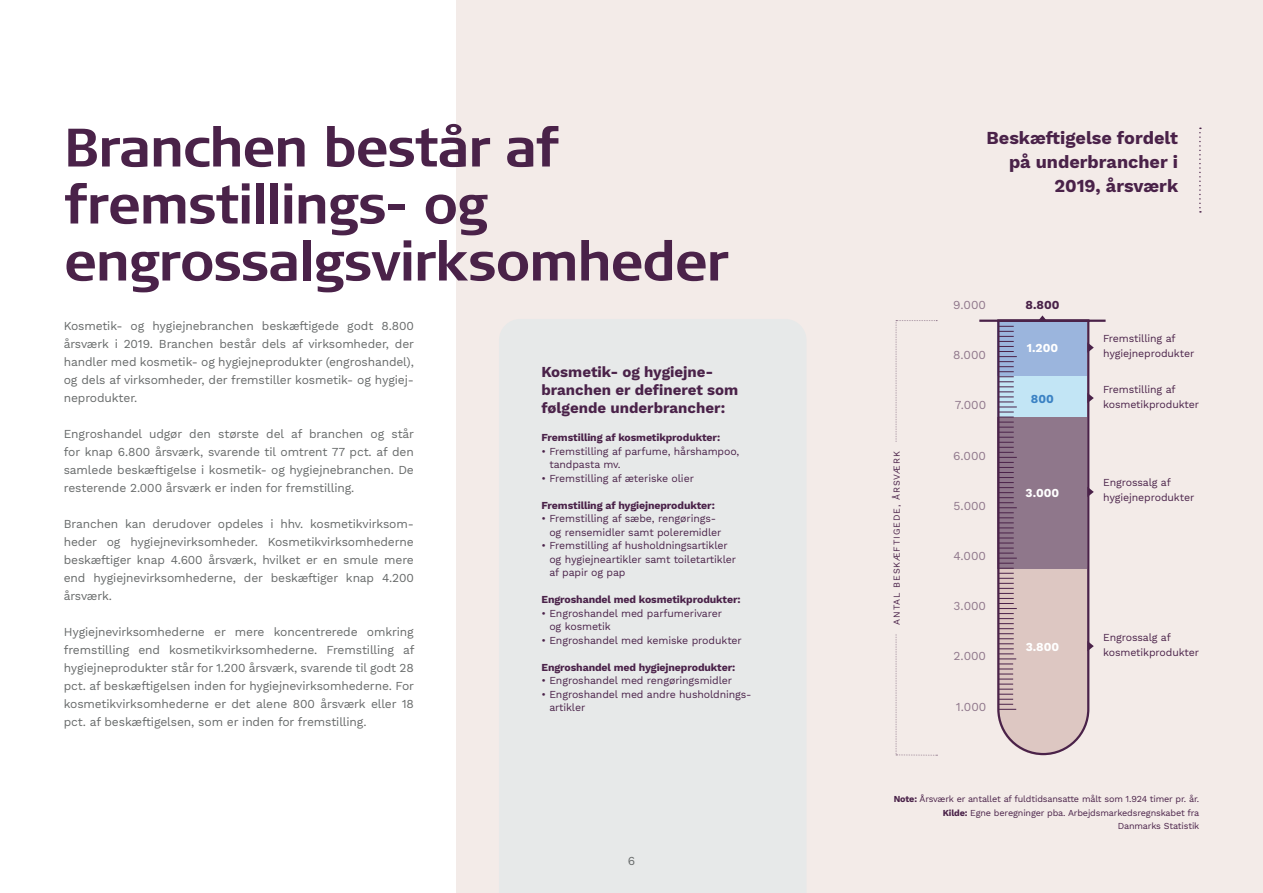
<style>
.page{position:relative;width:1263px;height:893px;background:#fff}
.page>*{position:absolute;margin:0;border:0;box-sizing:border-box;transform-origin:0 0}
.t1{font:700 54px/57px "Signa Offc Pro";letter-spacing:-.03em;color:#4a2249}
.t2{font:700 18px/24px "Work Sans";color:#4a2249;text-align:right}
.t3{font:700 15px/18px "Work Sans";color:#4a2249}
.t4{font:12px/18px "Work Sans";letter-spacing:-.01em;color:#666969;text-align:justify}
.t5{font:12px "Work Sans";color:#8f778b}
.t6{font:700 12px "Work Sans";color:#fff}
.t7{font:700 12px "Work Sans";color:#4a2249}
.t8{font:700 12px "Work Sans";color:#3b82c4}
.t9{font:10.5px/13.5px "Work Sans";letter-spacing:-.01em;color:#4a2249}
.t10{font:700 10.5px "Work Sans";letter-spacing:-.01em;color:#4a2249}
.t11{font:9px/13.5px "Work Sans";letter-spacing:-.015em;color:#4a2249;text-align:right}
.t12{font:9px "Work Sans";letter-spacing:.1em;color:#4a2249}
.s1{font-weight:700}
</style>
<div class="page">
<div style="left:456px;top:0;width:807px;height:893px;background:#f3ebe8"></div>
<div style="left:499px;top:319px;width:307px;height:574px;background:#e7e9e9"></div>
<svg style="left:997px;top:315px;width:97px;height:440px;background:#b1a4b1"></svg>
<svg style="left:896px;top:320px;width:41px;height:436px"></svg>
<div style="left:891px;top:442px;width:9px;height:192px;background:#f3ebe8"></div>
<svg style="left:1199px;top:128px;width:2px;height:85px"></svg>
<h1 class="t1" style="left:64px;top:123px;width:667px">Branchen består af fremstillings- og engrossalgsvirksomheder</h1>
<p class="t4" style="left:64px;top:317px;width:352px">Kosmetik- og hygiejnebranchen beskæftigede godt 8.800 årsværk i 2019. Branchen består dels af virksomheder, der handler med kosmetik- og hygiejneprodukter (engroshandel), og dels af virksomheder, der fremstiller kosmetik- og hygiej&shy;neprodukter.</p>
<p class="t4" style="left:64px;top:425px;width:352px">Engroshandel udgør den største del af branchen og står for knap 6.800 årsværk, svarende til omtrent 77 pct. af den samlede beskæftigelse i kosmetik- og hygiejnebranchen. De resterende 2.000 årsværk er inden for fremstilling.</p>
<p class="t4" style="left:64px;top:515px;width:352px">Branchen kan derudover opdeles i hhv. kosmetikvirksom&shy;heder og hygiejnevirksomheder. Kosmetikvirksomhederne beskæftiger knap 4.600 årsværk, hvilket er en smule mere end hygiejnevirksomhederne, der beskæftiger knap 4.200 årsværk.</p>
<p class="t4" style="left:64px;top:623px;width:352px">Hygiejnevirksomhederne er mere koncentrerede omkring fremstilling end kosmetikvirksomhederne. Fremstilling af hygiejneprodukter står for 1.200 årsværk, svarende til godt 28 pct. af beskæftigelsen inden for hygiejnevirksomhederne. For kosmetikvirksomhederne er det alene 800 årsværk eller 18 pct. af beskæftigelsen, som er inden for fremstilling.</p>
<p class="t3" style="left:541px;top:364px;width:198px">Kosmetik- og hygiejne&shy;branchen er defineret som følgende underbrancher:</p>
<p class="t10" style="left:541px;top:432px;width:180px">Fremstilling af kosmetikprodukter:</p>
<p class="t9" style="left:549px;top:445px;width:191px;text-indent:-8px">• Fremstilling af parfume, hårshampoo, tandpasta mv.</p>
<p class="t9" style="left:541px;top:472px;width:154px">• Fremstilling af æteriske olier</p>
<p class="t10" style="left:541px;top:499px;width:175px">Fremstilling af hygiejneprodukter:</p>
<p class="t9" style="left:549px;top:512px;width:174px;text-indent:-8px">• Fremstilling af sæbe, rengørings&shy;og rensemidler samt poleremidler</p>
<p class="t9" style="left:549px;top:539px;width:188px;text-indent:-8px">• Fremstilling af husholdningsartikler og hygiejneartikler samt toiletartikler af papir og pap</p>
<p class="t10" style="left:541px;top:596px;width:201px">Engroshandel med kosmetikprodukter:</p>
<p class="t9" style="left:549px;top:607px;width:174px;text-indent:-8px">• Engroshandel med parfumerivarer og kosmetik</p>
<p class="t9" style="left:541px;top:634px;width:202px">• Engroshandel med kemiske produkter</p>
<p class="t10" style="left:541px;top:663px;width:195px">Engroshandel med hygiejneprodukter:</p>
<p class="t9" style="left:541px;top:674px;width:192px">• Engroshandel med rengøringsmidler</p>
<p class="t9" style="left:549px;top:688px;width:204px;text-indent:-8px">• Engroshandel med andre husholdnings&shy;artikler</p>
<p class="t4" style="left:628px;top:852px;width:9px">6</p>
<h2 class="t2" style="left:986px;top:127px;width:193px">Beskæftigelse fordelt på underbrancher i<br>2019, årsværk</h2>
<p class="t12" style="left:892px;top:625px;width:175px;rotate:-90deg">ANTAL BESKÆFTIGEDE, ÅRSVÆRK</p>
<p class="t5" style="left:953px;top:299px;width:34px">9.000</p>
<p class="t5" style="left:953px;top:349px;width:34px">8.000</p>
<p class="t5" style="left:955px;top:399px;width:33px">7.000</p>
<p class="t5" style="left:953px;top:449px;width:34px">6.000</p>
<p class="t5" style="left:954px;top:499px;width:34px">5.000</p>
<p class="t5" style="left:953px;top:550px;width:34px">4.000</p>
<p class="t5" style="left:954px;top:600px;width:34px">3.000</p>
<p class="t5" style="left:954px;top:650px;width:34px">2.000</p>
<p class="t5" style="left:956px;top:700px;width:32px">1.000</p>
<p class="t7" style="left:1025px;top:300px;width:35px">8.800</p>
<p class="t6" style="left:1027px;top:344px;width:33px">1.200</p>
<p class="t8" style="left:1031px;top:394px;width:24px">800</p>
<p class="t6" style="left:1025px;top:488px;width:35px">3.000</p>
<p class="t6" style="left:1026px;top:642px;width:35px">3.800</p>
<p class="t9" style="left:1103px;top:331px;width:93px;line-height:15px">Fremstilling af hygiejneprodukter</p>
<p class="t9" style="left:1103px;top:382px;width:98px;line-height:15px">Fremstilling af kosmetikprodukter</p>
<p class="t9" style="left:1103px;top:476px;width:93px;line-height:15px">Engrossalg af hygiejneprodukter</p>
<p class="t9" style="left:1103px;top:630px;width:98px;line-height:15px">Engrossalg af kosmetikprodukter</p>
<p class="t11" style="left:894px;top:793px;width:307px"><span class="s1">Note:</span> Årsværk er antallet af fuldtidsansatte målt som 1.924 timer pr. år.<br><span class="s1">Kilde:</span> Egne beregninger pba. Arbejdsmarkedsregnskabet fra<br>Danmarks Statistik</p>
</div>
